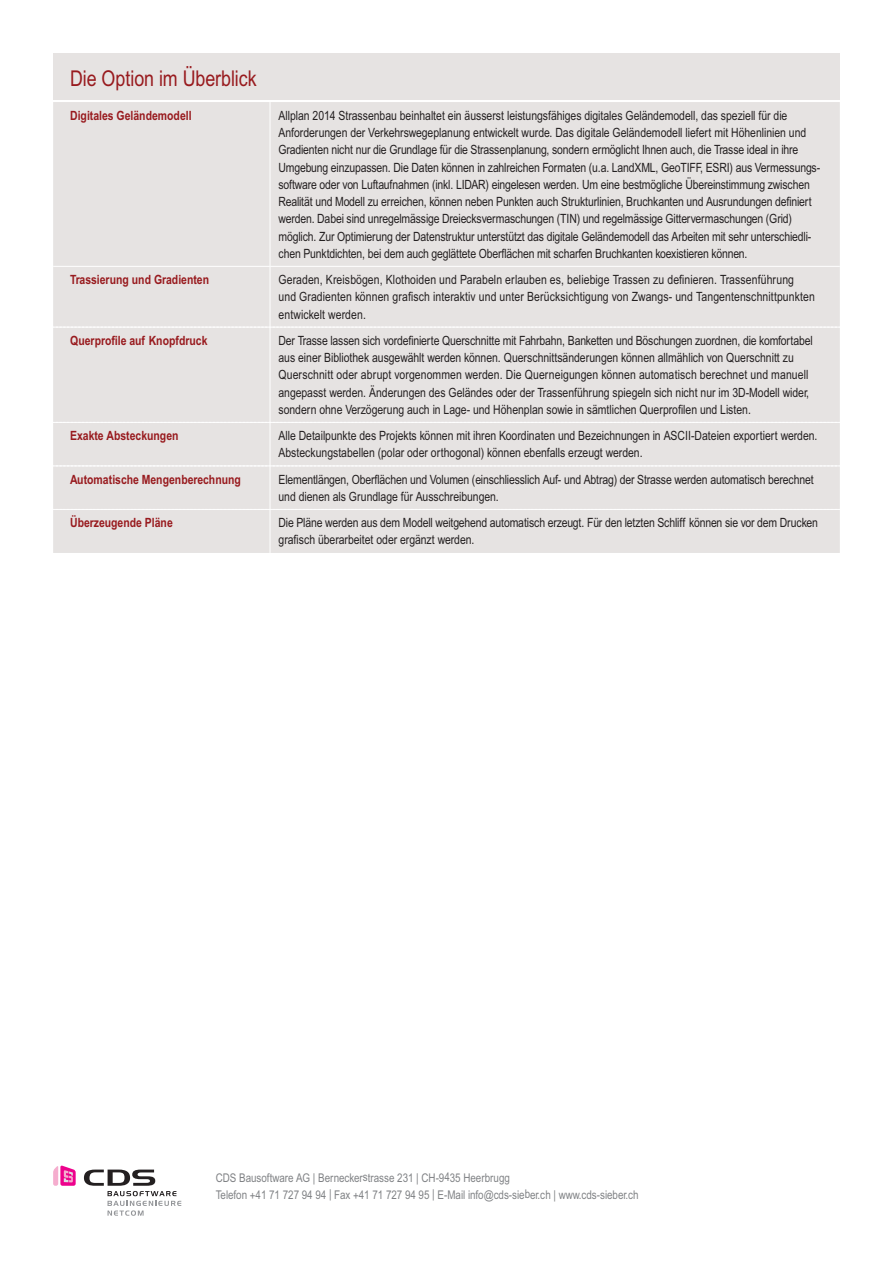
<style>
.page{position:relative;width:893px;height:1263px;background:#fff}
.page>*{position:absolute;margin:0;border:0;box-sizing:border-box;transform-origin:0 0}
.t1{font:21.75px "Arial Narrow MT Std";color:#981a1e}
.t2{font:12.75px/17.2px "Arial Narrow MT Std";color:#231f20}
.t3{font:700 12.75px "Arial Narrow MT Std";color:#981a1e}
.t4{font:12px/16.5px "Arial Narrow MT Std";color:#808285}
</style>
<div class="page">
<div style="left:53px;top:53px;width:787px;height:47px;background:#e6e3e2"></div>
<div style="left:53px;top:102px;width:787px;height:451px;background:#e6e3e2"></div>
<hr style="left:270px;top:102px;width:1px;height:164px;background:#fff">
<hr style="left:53px;top:266px;width:217px;height:1px;background:#fff">
<hr style="left:270px;top:266px;width:570px;height:1px;background:#fff">
<hr style="left:270px;top:267px;width:1px;height:60px;background:#fff">
<hr style="left:270px;top:327px;width:1px;height:95px;background:#fff">
<hr style="left:270px;top:423px;width:1px;height:42px;background:#fff">
<hr style="left:270px;top:466px;width:1px;height:43px;background:#fff">
<hr style="left:270px;top:510px;width:1px;height:43px;background:#fff">
<svg style="left:53px;top:327px;width:787px;height:1px"></svg>
<svg style="left:53px;top:422px;width:787px;height:1px"></svg>
<svg style="left:53px;top:465px;width:787px;height:1px"></svg>
<svg style="left:53px;top:509px;width:787px;height:1px"></svg>
<svg style="left:53px;top:1165px;width:23px;height:21px"></svg>
<svg style="left:84px;top:1169px;width:97px;height:47px"></svg>
<h1 class="t1" style="left:70px;top:66px;width:188px">Die Option im Überblick</h1>
<p class="t3" style="left:70px;top:108px;width:123px">Digitales Geländemodell</p>
<p class="t2" style="left:279px;top:107px;width:543px">Allplan 2014 Strassenbau beinhaltet ein äusserst leistungsfähiges digitales Geländemodell, das speziell für die Anforderungen der Verkehrswegeplanung entwickelt wurde. Das digitale Geländemodell liefert mit Höhenlinien und Gradienten nicht nur die Grundlage für die Strassenplanung, sondern ermöglicht Ihnen auch, die Trasse ideal in ihre Umgebung einzupassen. Die Daten können in zahlreichen Formaten (u.a. LandXML, GeoTIFF, ESRI) aus Vermessungs&shy;software oder von Luftaufnahmen (inkl. LIDAR) eingelesen werden. Um eine bestmögliche Übereinstimmung zwischen Realität und Modell zu erreichen, können neben Punkten auch Strukturlinien, Bruchkanten und Ausrundungen definiert werden. Dabei sind unregelmässige Dreiecksvermaschungen (TIN) und regelmässige Gittervermaschungen (Grid) möglich. Zur Optimierung der Datenstruktur unterstützt das digitale Geländemodell das Arbeiten mit sehr unterschiedli&shy;chen Punktdichten, bei dem auch geglättete Oberflächen mit scharfen Bruchkanten koexistieren können.</p>
<p class="t3" style="left:70px;top:272px;width:141px">Trassierung und Gradienten</p>
<p class="t2" style="left:279px;top:271px;width:538px">Geraden, Kreisbögen, Klothoiden und Parabeln erlauben es, beliebige Trassen zu definieren. Trassenführung<br>und Gradienten können grafisch interaktiv und unter Berücksichtigung von Zwangs- und Tangentenschnittpunkten entwickelt werden.</p>
<p class="t3" style="left:70px;top:333px;width:139px">Querprofile auf Knopfdruck</p>
<p class="t2" style="left:279px;top:332px;width:536px">Der Trasse lassen sich vordefinierte Querschnitte mit Fahrbahn, Banketten und Böschungen zuordnen, die komfortabel aus einer Bibliothek ausgewählt werden können. Querschnittsänderungen können allmählich von Querschnitt zu Querschnitt oder abrupt vorgenommen werden. Die Querneigungen können automatisch berechnet und manuell angepasst werden. Änderungen des Geländes oder der Trassenführung spiegeln sich nicht nur im 3D-Modell wider, sondern ohne Verzögerung auch in Lage- und Höhenplan sowie in sämtlichen Querprofilen und Listen.</p>
<p class="t3" style="left:70px;top:428px;width:110px">Exakte Absteckungen</p>
<p class="t2" style="left:279px;top:427px;width:541px">Alle Detailpunkte des Projekts können mit ihren Koordinaten und Bezeichnungen in ASCII-Dateien exportiert werden.<br>Absteckungstabellen (polar oder orthogonal) können ebenfalls erzeugt werden.</p>
<p class="t3" style="left:70px;top:472px;width:172px">Automatische Mengenberechnung</p>
<p class="t2" style="left:279px;top:470px;width:537px">Elementlängen, Oberflächen und Volumen (einschliesslich Auf- und Abtrag) der Strasse werden automatisch berechnet und dienen als Grundlage für Ausschreibungen.</p>
<p class="t3" style="left:70px;top:515px;width:104px">Überzeugende Pläne</p>
<p class="t2" style="left:279px;top:514px;width:541px">Die Pläne werden aus dem Modell weitgehend automatisch erzeugt. Für den letzten Schliff können sie vor dem Drucken grafisch überarbeitet oder ergänzt werden.</p>
<p class="t4" style="left:216px;top:1170px;width:424px">CDS Bausoftware AG | Berneckerstrasse 231 | CH-9435 Heerbrugg<br>Telefon +41 71 727 94 94 | Fax +41 71 727 94 95 | E-Mail info@cds-sieber.ch | www.cds-sieber.ch</p>
</div>
